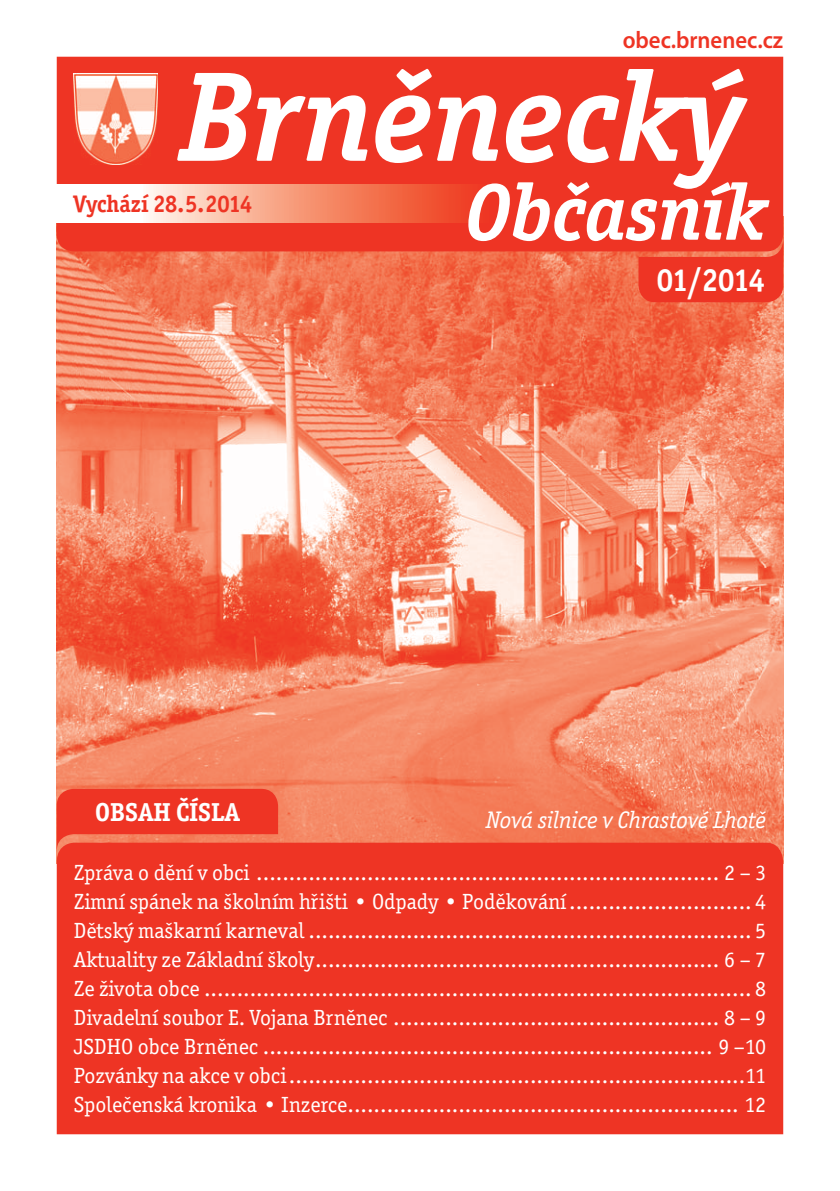
<style>
.page{position:relative;width:840px;height:1191px;background:#fff}
.page>*{position:absolute;margin:0;border:0;box-sizing:border-box;transform-origin:0 0}
.t1{font:italic 700 128px "Officina Serif Itc TOT";color:#fff}
.t2{font:italic 700 80px "Officina Serif Itc TOT";color:#fff}
.t3{font:700 32px "Officina Serif Itc TOT";letter-spacing:-.035em;color:#fff;scale:.95 1}
.t4{font:700 26px "Officina Serif Itc TOT";color:#fff}
.t5{font:italic 24px "Officina Serif Itc TOT";color:#fff}
.t6{font:700 24px "Officina Serif Itc TOT";color:#ee3424;scale:.95 1}
.t7{font:600 24px "Myriad Pro";color:#ee3424;scale:.95 1}
.t8{font:22px/29px "Officina Serif Itc TOT";color:#fff;text-align:justify}
</style>
<div class="page">
<img style="left:57px;top:251px;width:725px;height:591px">
<div style="left:57px;top:57px;width:725px;height:194px;background:#ee3424"></div>
<svg style="left:638px;top:240px;width:144px;height:62px;background:#ee3b29"></svg>
<svg style="left:57px;top:789px;width:221px;height:53px;background:#ee3f2c"></svg>
<div style="left:57px;top:842px;width:725px;height:292px;background:#ee3424"></div>
<svg style="left:57px;top:184px;width:431px;height:39px"></svg>
<img style="left:74px;top:74px;width:84px;height:90px">
<p class="t7" style="left:622px;top:26px;width:170px">obec.brnenec.cz</p>
<h1 class="t1" style="left:179px;top:40px;width:564px">Brněnecký</h1>
<p class="t6" style="left:74px;top:190px;width:189px">Vychází 28. 5. 2014</p>
<h2 class="t2" style="left:464px;top:164px;width:302px">Občasník</h2>
<p class="t4" style="left:95px;top:796px;width:146px">OBSAH ČÍSLA</p>
<h3 class="t3" style="left:656px;top:261px;width:115px">01/2014</h3>
<p class="t5" style="left:486px;top:805px;width:281px">Nová silnice v Chrastové Lhotě</p>
<p class="t8" style="left:74px;top:860px;width:693px">Zpráva o dění v obci ....................................................................... 2 – 3<br>Zimní spánek na školním hřišti • Odpady • Poděkování ............................ 4<br>Dětský maškarní karneval .................................................................... 5<br>Aktuality ze Základní školy .............................................................. 6 – 7<br>Ze života obce .................................................................................... 8<br>Divadelní soubor E. Vojana Brněnec .................................................. 8 – 9<br>JSDHO obce Brněnec ..................................................................... 9 –10<br>Pozvánky na akce v obci ......................................................................11<br>Společenská kronika • Inzerce ............................................................ 12</p>
</div>
